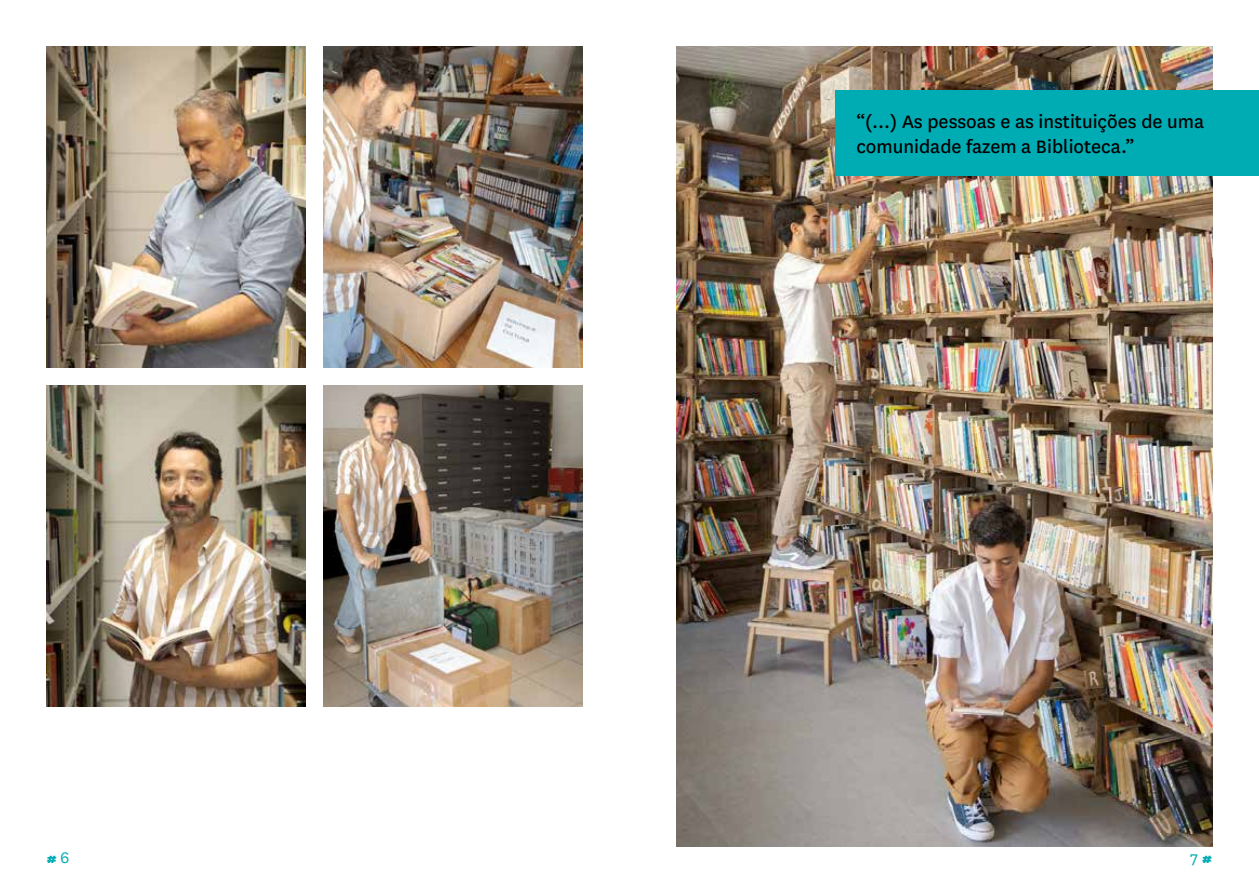
<style>
.page{position:relative;width:1259px;height:893px;background:#fff}
.page>*{position:absolute;margin:0;border:0;box-sizing:border-box;transform-origin:0 0}
.t1{font:21px/25.5px "National";color:#000}
.t2{font:18px "National";color:#00acb4}
.t3{font:900 15px "National";color:#00acb4}
.s1{font-weight:400;font-size:18px}
.s2{font-weight:900;font-size:15px}
</style>
<div class="page">
<img style="left:676px;top:47px;width:536px;height:799px">
<img style="left:324px;top:386px;width:259px;height:321px">
<img style="left:324px;top:47px;width:259px;height:321px">
<img style="left:47px;top:386px;width:259px;height:321px">
<img style="left:47px;top:47px;width:259px;height:321px">
<div style="left:835px;top:90px;width:424px;height:85px;background:#00acb4"></div>
<p class="t1" style="left:856px;top:108px;width:349px">“(...) As pessoas e as instituições de uma comunidade fazem a Biblioteca.”</p>
<p class="t3" style="left:47px;top:848px;width:24px">#<span class="s1">6</span></p>
<p class="t2" style="left:1190px;top:846px;width:24px">7 <span class="s2">#</span></p>
</div>
